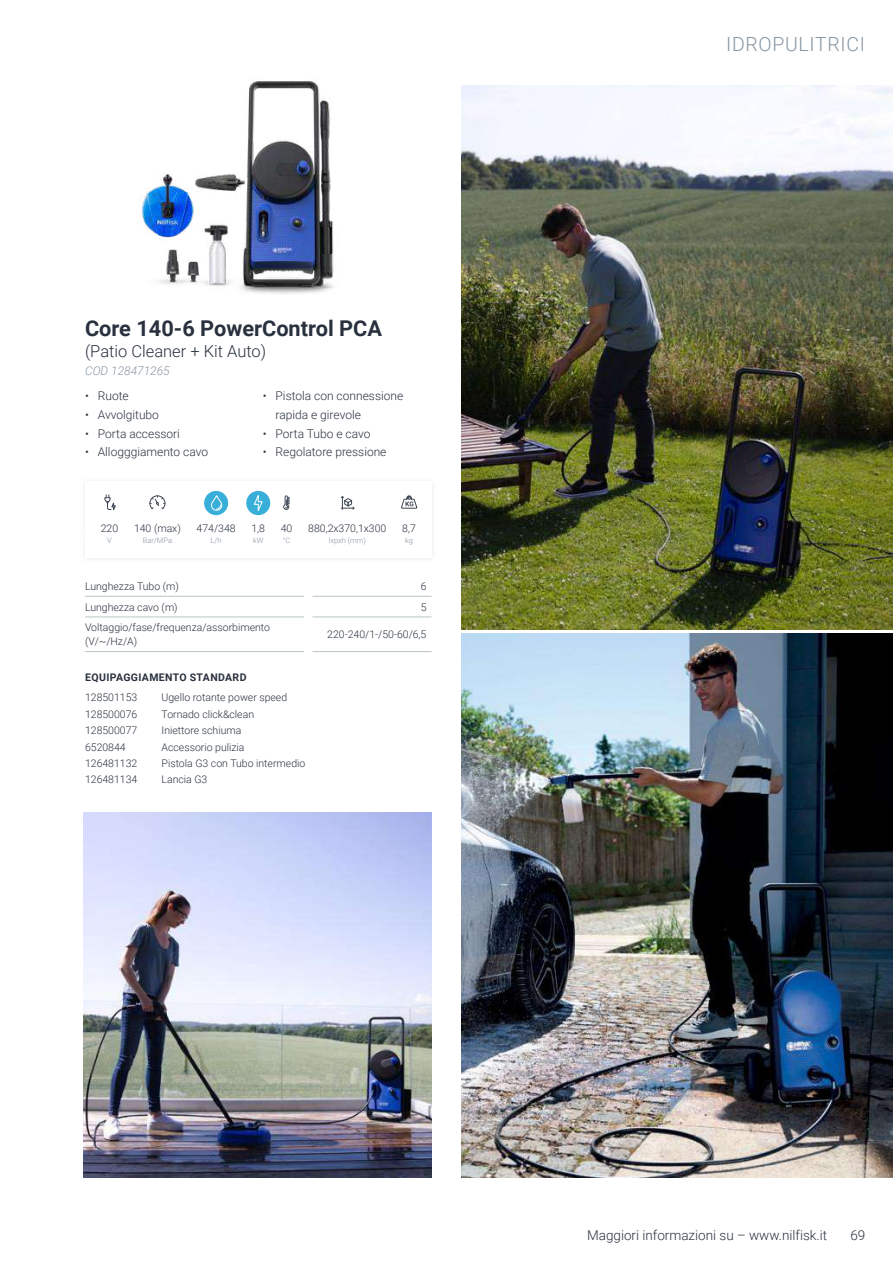
<style>
.page{position:relative;width:893px;height:1263px;background:#fff}
.page>*{position:absolute;margin:0;border:0;box-sizing:border-box;transform-origin:0 0}
.t1{font:700 21.75px "Roboto";color:#29313f}
.t2{font:300 19.5px "Roboto";letter-spacing:.035em;color:#8796a3}
.t3{font:300 16.5px "Roboto";color:#29313f}
.t4{font:300 13.5px "Roboto";color:#29313f}
.t5{font:300 12px/18.6px "Roboto";color:#29313f}
.t6{font:italic 300 12px "Roboto";color:#8796a3}
.t7{font:300 10.5px/14px "Roboto";color:#29313f}
.t8{font:700 10.5px "Roboto";letter-spacing:.035em;color:#29313f}
.t9{font:300 7.5px "Roboto";color:#8796a3}
</style>
<div class="page">
<img style="left:461px;top:634px;width:432px;height:544px">
<img style="left:461px;top:85px;width:432px;height:544px">
<img style="left:141px;top:81px;width:193px;height:213px">
<img style="left:84px;top:812px;width:348px;height:366px">
<hr style="left:85px;top:596px;width:219px;height:1px;background:#bac6c7">
<hr style="left:313px;top:596px;width:119px;height:1px;background:#bac6c7">
<hr style="left:85px;top:617px;width:219px;height:1px;background:#bac6c7">
<hr style="left:313px;top:617px;width:119px;height:1px;background:#bac6c7">
<hr style="left:85px;top:651px;width:219px;height:1px;background:#bac6c7">
<hr style="left:313px;top:651px;width:119px;height:1px;background:#bac6c7">
<div style="left:80px;top:477px;width:356px;height:86px;background:#f9fafa"></div>
<div style="left:85px;top:481px;width:347px;height:77px;background:#fff"></div>
<svg style="left:104px;top:495px;width:12px;height:16px"></svg>
<svg style="left:149px;top:495px;width:16px;height:15px"></svg>
<div style="left:204px;top:491px;width:24px;height:24px;background:#37afd9;border-radius:50%"></div>
<div style="left:211px;top:495px;width:11px;height:16px;border:1px solid #fff;border-radius:5px"></div>
<svg style="left:216px;top:505px;width:5px;height:5px"></svg>
<div style="left:246px;top:491px;width:24px;height:24px;background:#37afd9;border-radius:50%"></div>
<svg style="left:254px;top:495px;width:9px;height:16px"></svg>
<svg style="left:283px;top:495px;width:7px;height:15px"></svg>
<svg style="left:341px;top:496px;width:14px;height:14px"></svg>
<svg style="left:401px;top:495px;width:16px;height:14px"></svg>
<h1 class="t1" style="left:85px;top:313px;width:299px">Core 140-6 PowerControl PCA</h1>
<h3 class="t3" style="left:85px;top:339px;width:183px">(Patio Cleaner + Kit Auto)</h3>
<p class="t6" style="left:85px;top:362px;width:86px">COD 128471265</p>
<p class="t5" style="left:85px;top:386px;width:45px">• Ruote</p>
<p class="t5" style="left:85px;top:405px;width:75px">• Avvolgitubo</p>
<p class="t5" style="left:85px;top:424px;width:96px">• Porta accessori</p>
<p class="t5" style="left:85px;top:442px;width:125px">• Allogggiamento cavo</p>
<p class="t5" style="left:276px;top:386px;width:129px;text-indent:-13px">• Pistola con connessione rapida e girevole</p>
<p class="t5" style="left:263px;top:424px;width:109px">• Porta Tubo e cavo</p>
<p class="t5" style="left:263px;top:442px;width:125px">• Regolatore pressione</p>
<p class="t7" style="left:101px;top:520px;width:19px">220</p>
<p class="t9" style="left:107px;top:535px;width:6px">V</p>
<p class="t7" style="left:134px;top:520px;width:48px">140 (max)</p>
<p class="t9" style="left:143px;top:535px;width:31px">Bar/MPa</p>
<p class="t7" style="left:197px;top:520px;width:41px">474/348</p>
<p class="t9" style="left:211px;top:535px;width:13px">L/h</p>
<p class="t7" style="left:251px;top:520px;width:15px">1,8</p>
<p class="t9" style="left:253px;top:535px;width:12px">kW</p>
<p class="t7" style="left:281px;top:520px;width:13px">40</p>
<p class="t9" style="left:283px;top:535px;width:9px">°C</p>
<p class="t7" style="left:308px;top:520px;width:80px">880,2x370,1x300</p>
<p class="t9" style="left:329px;top:535px;width:39px">lxpxh (mm)</p>
<p class="t7" style="left:402px;top:520px;width:15px">8,7</p>
<p class="t9" style="left:405px;top:535px;width:9px">kg</p>
<p class="t7" style="left:85px;top:579px;width:95px">Lunghezza Tubo (m)</p>
<p class="t7" style="left:421px;top:579px;width:7px">6</p>
<p class="t7" style="left:85px;top:599px;width:94px">Lunghezza cavo (m)</p>
<p class="t7" style="left:421px;top:599px;width:7px">5</p>
<p class="t7" style="left:85px;top:620px;width:187px">Voltaggio/fase/frequenza/assorbimento (V/~/Hz/A)</p>
<p class="t7" style="left:327px;top:627px;width:101px">220-240/1-/50-60/6,5</p>
<p class="t8" style="left:85px;top:670px;width:163px">EQUIPAGGIAMENTO STANDARD</p>
<p class="t7" style="left:85px;top:690px;width:54px">128501153</p>
<p class="t7" style="left:162px;top:690px;width:127px">Ugello rotante power speed</p>
<p class="t7" style="left:85px;top:707px;width:54px">128500076</p>
<p class="t7" style="left:162px;top:707px;width:94px">Tornado click&amp;clean</p>
<p class="t7" style="left:85px;top:723px;width:54px">128500077</p>
<p class="t7" style="left:162px;top:723px;width:81px">Iniettore schiuma</p>
<p class="t7" style="left:85px;top:739px;width:42px">6520844</p>
<p class="t7" style="left:162px;top:739px;width:84px">Accessorio pulizia</p>
<p class="t7" style="left:85px;top:756px;width:54px">126481132</p>
<p class="t7" style="left:162px;top:756px;width:145px">Pistola G3 con Tubo intermedio</p>
<p class="t7" style="left:85px;top:772px;width:54px">126481134</p>
<p class="t7" style="left:162px;top:772px;width:47px">Lancia G3</p>
<h2 class="t2" style="left:726px;top:30px;width:140px">IDROPULITRICI</h2>
<p class="t4" style="left:587px;top:1225px;width:241px">Maggiori informazioni su – www.nilfisk.it</p>
<p class="t4" style="left:850px;top:1225px;width:16px">69</p>
</div>
